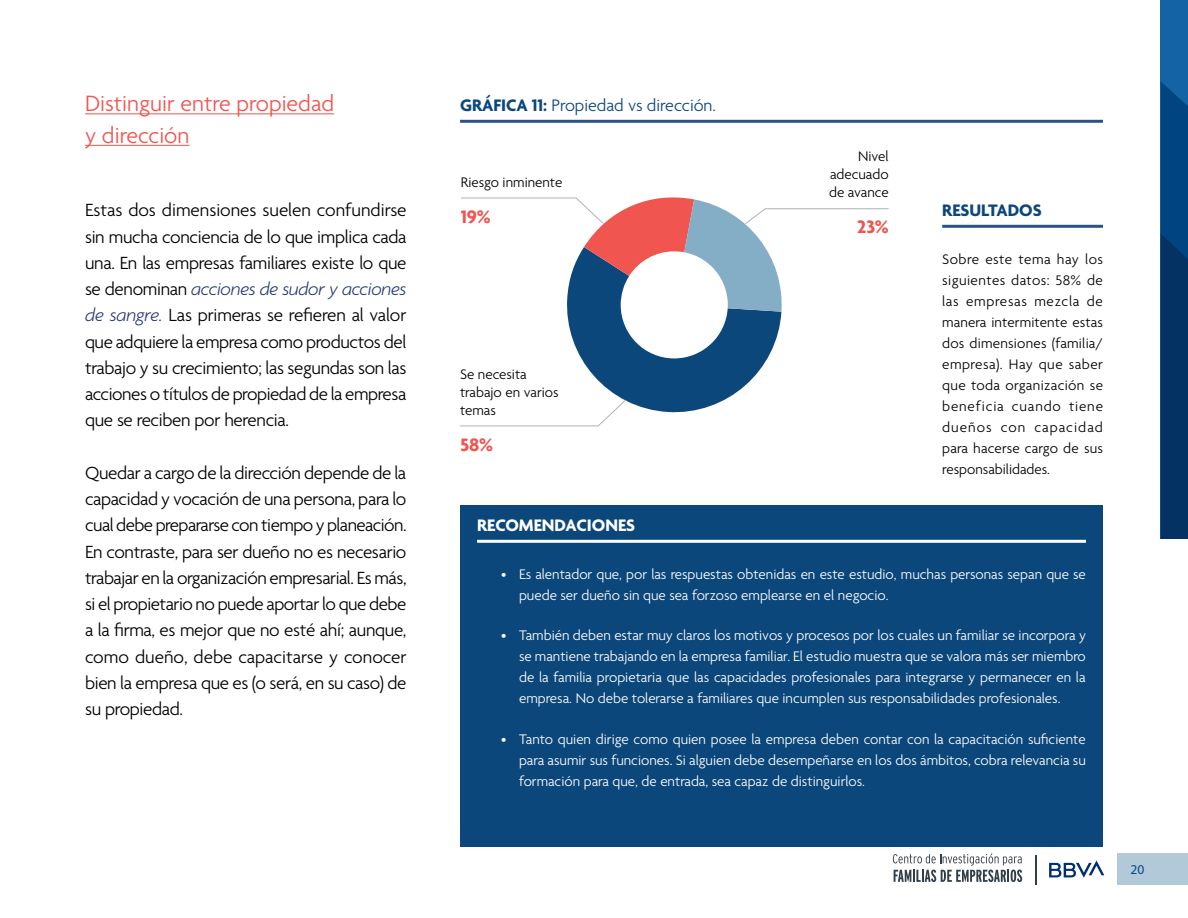
<style>
.page{position:relative;width:1188px;height:918px;background:#fff}
.page>*{position:absolute;margin:0;border:0;box-sizing:border-box;transform-origin:0 0}
.Subtítulo{font:300 24px/31.5px "Agenda";color:#f05550}
.Gráfica_números{font:700 19.5px "Agenda";color:#f05550}
.Texto{font:300 19.05px/26.2px "Agenda";letter-spacing:-.015em;color:#000;text-align:justify}
.Gráfica_Título_Núm{font:300 18px "Agenda";color:#0c477b}
.Gráfica_Título_Blanc{font:700 18px "Agenda";color:#fff}
.Gráfica_Título_Núm-2{font:700 18px "Agenda";color:#0c477b}
.t1{font:300 15px/21px "Agenda";color:#fff;text-align:justify}
.Gráfica_texto_2_dime{font:300 15px/21px "Agenda";color:#000;text-align:justify}
.Gráfica_texto{font:300 15px/18px "Agenda";color:#000}
.t2{font:13.5px "Myriad Pro";color:#0c477b}
.s1{font-style:italic;color:#22346f}
.s2{font-weight:700}
</style>
<div class="page">
<svg style="left:893px;top:854px;width:129px;height:28px"></svg>
<hr style="left:1035px;top:855px;width:2px;height:30px;background:#313e48">
<svg style="left:1049px;top:861px;width:55px;height:16px"></svg>
<div style="left:1118px;top:854px;width:70px;height:31px;background:#b2c9da"></div>
<div style="left:1161px;top:0;width:27px;height:539px;background:#1464a5"></div>
<svg style="left:1161px;top:82px;width:27px;height:457px;background:#03396e"></svg>
<hr style="left:85px;top:113px;width:249px;height:1px;background:#f05550">
<hr style="left:85px;top:145px;width:104px;height:1px;background:#f05550">
<hr style="left:460px;top:120px;width:643px;height:3px;background:#2b5284">
<hr style="left:942px;top:225px;width:161px;height:3px;background:#2b5284">
<div style="left:460px;top:505px;width:643px;height:341px;background:#0c477b"></div>
<hr style="left:477px;top:540px;width:609px;height:3px;background:#fff">
<svg style="left:460px;top:197px;width:429px;height:230px"></svg>
<p class="Subtítulo" style="left:85px;top:89px;width:251px">Distinguir entre propiedad y dirección</p>
<p class="Texto" style="left:85px;top:198px;width:323px">Estas dos dimensiones suelen confundirse sin mucha conciencia de lo que implica cada una. En las empresas familiares existe lo que se denominan <span class="s1">acciones de sudor y acciones de sangre.</span> Las primeras se refieren al valor que adquiere la empresa como productos del trabajo y su crecimiento; las segundas son las acciones o títulos de propiedad de la empresa que se reciben por herencia.</p>
<p class="Texto" style="left:85px;top:461px;width:323px">Quedar a cargo de la dirección depende de la capacidad y vocación de una persona, para lo cual debe prepararse con tiempo y planeación.<br>En contraste, para ser dueño no es necesario trabajar en la organización empresarial. Es más, si el propietario no puede aportar lo que debe a la firma, es mejor que no esté ahí; aunque, como dueño, debe capacitarse y conocer bien la empresa que es (o será, en su caso) de su propiedad.</p>
<p class="Gráfica_Título_Núm" style="left:460px;top:96px;width:257px"><span class="s2">GRÁFICA 11:</span> Propiedad vs dirección.</p>
<p class="Gráfica_texto" style="left:461px;top:174px;width:103px">Riesgo inminente</p>
<p class="Gráfica_números" style="left:461px;top:206px;width:31px">19%</p>
<p class="Gráfica_texto" style="left:460px;top:366px;width:100px">Se necesita trabajo en varios temas</p>
<p class="Gráfica_números" style="left:460px;top:434px;width:34px">58%</p>
<p class="Gráfica_texto" style="left:858px;top:149px;width:32px">Nivel</p>
<p class="Gráfica_texto" style="left:830px;top:167px;width:60px">adecuado</p>
<p class="Gráfica_texto" style="left:829px;top:185px;width:61px">de avance</p>
<p class="Gráfica_números" style="left:857px;top:217px;width:33px">23%</p>
<p class="Gráfica_Título_Núm-2" style="left:942px;top:201px;width:101px">RESULTADOS</p>
<p class="Gráfica_texto_2_dime" style="left:942px;top:249px;width:162px">Sobre este tema hay los siguientes datos: 58% de las empresas mezcla de manera intermitente estas dos dimensiones (familia/ empresa). Hay que saber que toda organización se beneficia cuando tiene dueños con capacidad para hacerse cargo de sus responsabilidades.</p>
<p class="Gráfica_Título_Blanc" style="left:477px;top:516px;width:160px">RECOMENDACIONES</p>
<p class="t1" style="left:519px;top:564px;width:568px;text-indent:-18px">• Es alentador que, por las respuestas obtenidas en este estudio, muchas personas sepan que se puede ser dueño sin que sea forzoso emplearse en el negocio.</p>
<p class="t1" style="left:519px;top:626px;width:568px;text-indent:-18px">• También deben estar muy claros los motivos y procesos por los cuales un familiar se incorpora y se mantiene trabajando en la empresa familiar. El estudio muestra que se valora más ser miembro de la familia propietaria que las capacidades profesionales para integrarse y permanecer en la empresa. No debe tolerarse a familiares que incumplen sus responsabilidades profesionales.</p>
<p class="t1" style="left:519px;top:729px;width:568px;text-indent:-18px">• Tanto quien dirige como quien posee la empresa deben contar con la capacitación suficiente para asumir sus funciones. Si alguien debe desempeñarse en los dos ámbitos, cobra relevancia su formación para que, de entrada, sea capaz de distinguirlos.</p>
<p class="t2" style="left:1131px;top:861px;width:15px">20</p>
</div>
